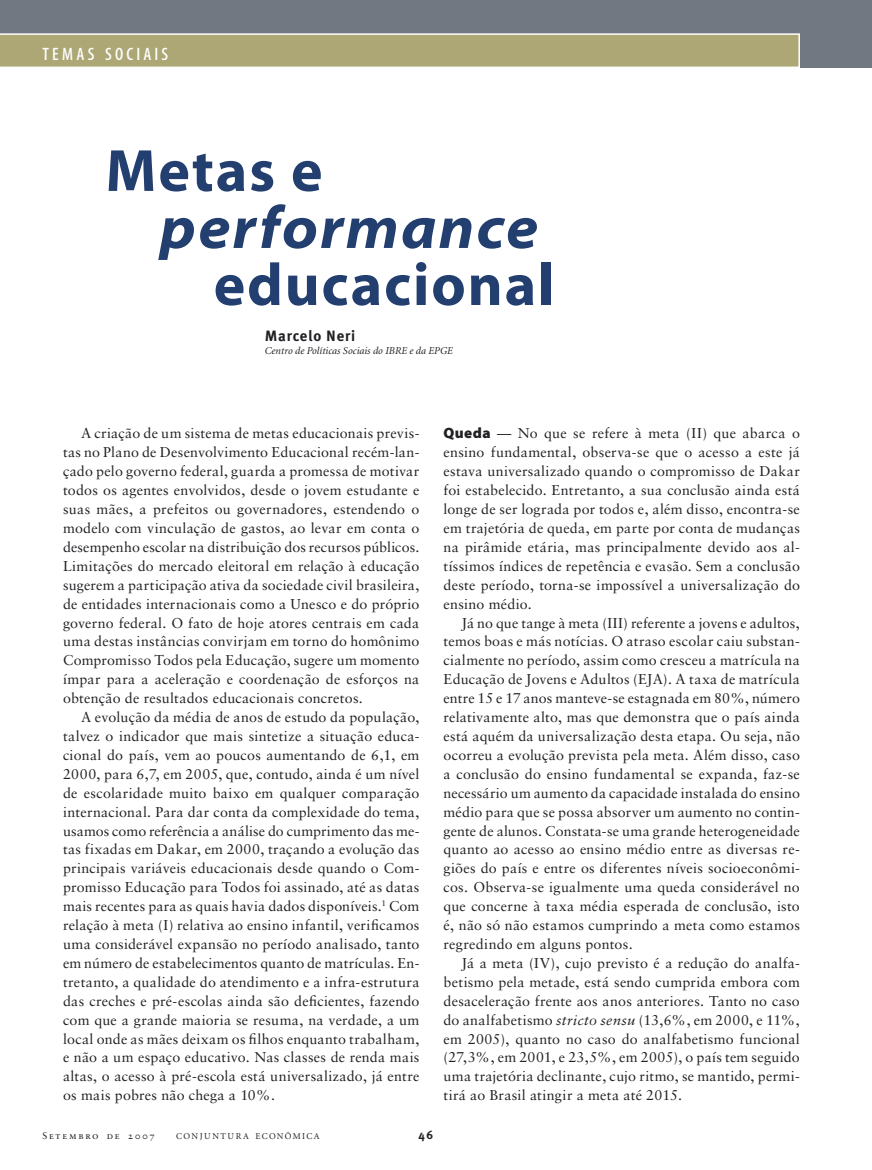
<style>
.page{position:relative;width:872px;height:1170px;background:#fff}
.page>*{position:absolute;margin:0;border:0;box-sizing:border-box;transform-origin:0 0}
.t1{font:60px "Adobe Corp ID Myriad Bd";letter-spacing:.03em;color:#233f6f}
.t2{font:60px "Adobe Corp ID Myriad Bd It";letter-spacing:.03em;color:#233f6f}
.t3{font:18px "Adobe Corp ID Myriad Pkg";letter-spacing:.175em;color:#fefefe}
.t4{font:700 15px "Meta Plus";letter-spacing:.045em;color:#212125}
.t5{font:14.25px/18.9px "Sabon";letter-spacing:.02em;color:#212125;text-align:justify}
.t6{font:700 12px "Meta Plus";color:#212125}
.t7{font:10.5px "Adobe Corp ID Minion Rg It";color:#212125}
.t8{font:9.75px "Sabon Roman SC";letter-spacing:.175em;color:#212125}
.t9{font:9px "Adobe Corp ID Minion Rg";letter-spacing:.165em;color:#212125}
.s1{font-family:"Adobe Corp ID Myriad Bl";font-size:15px}
.s2{font-style:italic}
</style>
<div class="page">
<div style="left:0;top:0;width:872px;height:68px;background:#727882"></div>
<svg style="left:0;top:33px;width:800px;height:35px;background:#b2ad80"></svg>
<p class="t3" style="left:43px;top:45px;width:127px">TEMAS SOCIAIS</p>
<h1 class="t1" style="left:106px;top:140px;width:218px">Metas e</h1>
<h1 class="t2" style="left:160px;top:196px;width:380px">performance</h1>
<h1 class="t1" style="left:214px;top:254px;width:342px">educacional</h1>
<p class="t4" style="left:265px;top:327px;width:92px">Marcelo Neri</p>
<p class="t7" style="left:265px;top:345px;width:189px">Centro de Políticas Sociais do IBRE e da EPGE</p>
<p class="t5" style="left:63px;top:424px;width:358px;text-indent:18px">A criação de um sistema de metas educacionais previs&shy;tas no Plano de Desenvolvimento Educacional recém-lan&shy;çado pelo governo federal, guarda a promessa de motivar todos os agentes envolvidos, desde o jovem estudante e suas mães, a prefeitos ou governadores, estendendo o modelo com vinculação de gastos, ao levar em conta o desempenho escolar na distribuição dos recursos públicos.<br>Limitações do mercado eleitoral em relação à educação sugerem a participação ativa da sociedade civil brasileira, de entidades internacionais como a Unesco e do próprio governo federal. O fato de hoje atores centrais em cada uma destas instâncias convirjam em torno do homônimo Compromisso Todos pela Educação, sugere um momento ímpar para a aceleração e coordenação de esforços na obtenção de resultados educacionais concretos.</p>
<p class="t5" style="left:63px;top:707px;width:358px;text-indent:18px">A evolução da média de anos de estudo da população, talvez o indicador que mais sintetize a situação educa&shy;cional do país, vem ao poucos aumentando de 6,1, em 2000, para 6,7, em 2005, que, contudo, ainda é um nível de escolaridade muito baixo em qualquer comparação internacional. Para dar conta da complexidade do tema, usamos como referência a análise do cumprimento das me&shy;tas fixadas em Dakar, em 2000, traçando a evolução das principais variáveis educacionais desde quando o Com&shy;promisso Educação para Todos foi assinado, até as datas mais recentes para as quais havia dados disponíveis.<sup>1</sup> Com relação à meta (I) relativa ao ensino infantil, verificamos uma considerável expansão no período analisado, tanto em número de estabelecimentos quanto de matrículas. En&shy;tretanto, a qualidade do atendimento e a infra-estrutura das creches e pré-escolas ainda são deficientes, fazendo com que a grande maioria se resuma, na verdade, a um local onde as mães deixam os filhos enquanto trabalham, e não a um espaço educativo. Nas classes de renda mais altas, o acesso à pré-escola está universalizado, já entre os mais pobres não chega a 10%.</p>
<p class="t8" style="left:43px;top:1129px;width:114px">Setembro de 2007</p>
<p class="t9" style="left:176px;top:1131px;width:145px">CONJUNTURA ECONÔMICA</p>
<p class="t6" style="left:418px;top:1127px;width:16px">46</p>
<p class="t5" style="left:443px;top:424px;width:358px"><span class="s1">Queda</span> — No que se refere à meta (II) que abarca o ensino fundamental, observa-se que o acesso a este já estava universalizado quando o compromisso de Dakar foi estabelecido. Entretanto, a sua conclusão ainda está longe de ser lograda por todos e, além disso, encontra-se em trajetória de queda, em parte por conta de mudanças na pirâmide etária, mas principalmente devido aos al&shy;tíssimos índices de repetência e evasão. Sem a conclusão deste período, torna-se impossível a universalização do ensino médio.</p>
<p class="t5" style="left:443px;top:613px;width:358px;text-indent:18px">Já no que tange à meta (III) referente a jovens e adultos, temos boas e más notícias. O atraso escolar caiu substan&shy;cialmente no período, assim como cresceu a matrícula na Educação de Jovens e Adultos (EJA). A taxa de matrícula entre 15 e 17 anos manteve-se estagnada em 80%, número relativamente alto, mas que demonstra que o país ainda está aquém da universalização desta etapa. Ou seja, não ocorreu a evolução prevista pela meta. Além disso, caso a conclusão do ensino fundamental se expanda, faz-se necessário um aumento da capacidade instalada do ensino médio para que se possa absorver um aumento no contin&shy;gente de alunos. Constata-se uma grande heterogeneidade quanto ao acesso ao ensino médio entre as diversas re&shy;giões do país e entre os diferentes níveis socioeconômi&shy;cos. Observa-se igualmente uma queda considerável no que concerne à taxa média esperada de conclusão, isto é, não só não estamos cumprindo a meta como estamos regredindo em alguns pontos.</p>
<p class="t5" style="left:443px;top:953px;width:358px;text-indent:18px">Já a meta (IV), cujo previsto é a redução do analfa&shy;betismo pela metade, está sendo cumprida embora com desaceleração frente aos anos anteriores. Tanto no caso do analfabetismo <span class="s2">stricto sensu</span> (13,6%, em 2000, e 11%, em 2005), quanto no caso do analfabetismo funcional (27,3%, em 2001, e 23,5%, em 2005), o país tem seguido uma trajetória declinante, cujo ritmo, se mantido, permi&shy;tirá ao Brasil atingir a meta até 2015.</p>
</div>
